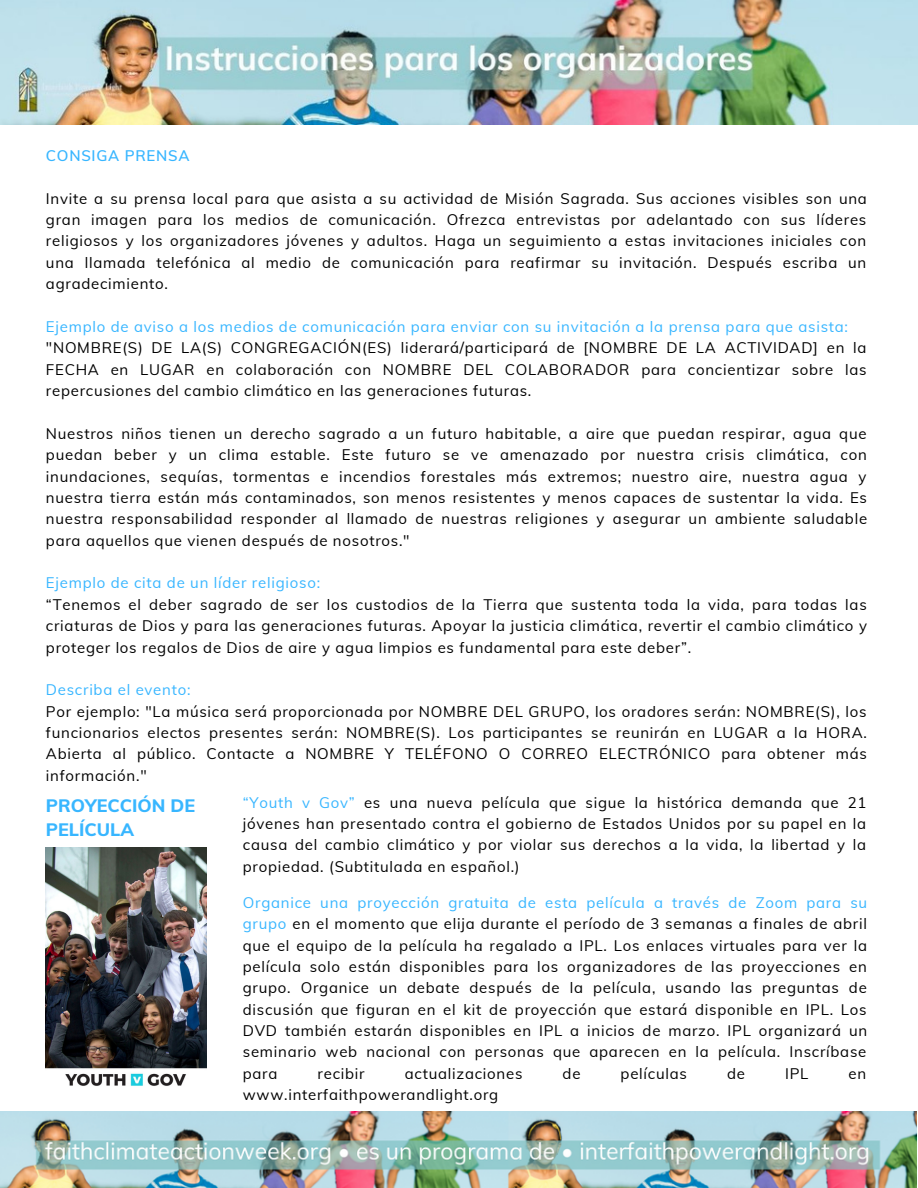
<style>
.page{position:relative;width:918px;height:1188px;background:#fff}
.page>*{position:absolute;margin:0;border:0;box-sizing:border-box;transform-origin:0 0}
.t1{font:800 18px/24.8px "Muli";color:#38b6ff}
.t2{font:15px/21.3px "Muli";letter-spacing:.05em;color:#000;text-align:justify}
.t3{font:15px "Muli";letter-spacing:.05em;color:#38b6ff}
.t4{font:600 15px "Muli";letter-spacing:.05em;color:#38b6ff}
.s1{color:#38b6ff}
</style>
<div class="page">
<img style="left:46px;top:847px;width:161px;height:239px">
<img style="left:0;top:0;width:918px;height:124px">
<img style="left:0;top:1112px;width:916px;height:76px">
<p class="t4" style="left:46px;top:146px;width:145px">CONSIGA PRENSA</p>
<p class="t2" style="left:46px;top:187px;width:823px">Invite a su prensa local para que asista a su actividad de Misión Sagrada. Sus acciones visibles son una gran imagen para los medios de comunicación. Ofrezca entrevistas por adelantado con sus líderes religiosos y los organizadores jóvenes y adultos. Haga un seguimiento a estas invitaciones iniciales con una llamada telefónica al medio de comunicación para reafirmar su invitación. Después escriba un agradecimiento.</p>
<p class="t3" style="left:46px;top:317px;width:804px">Ejemplo de aviso a los medios de comunicación para enviar con su invitación a la prensa para que asista:</p>
<p class="t2" style="left:46px;top:337px;width:822px">"NOMBRE(S) DE LA(S) CONGREGACIÓN(ES) liderará/participará de [NOMBRE DE LA ACTIVIDAD] en la FECHA en LUGAR en colaboración con NOMBRE DEL COLABORADOR para concientizar sobre las repercusiones del cambio climático en las generaciones futuras.</p>
<p class="t2" style="left:46px;top:423px;width:823px">Nuestros niños tienen un derecho sagrado a un futuro habitable, a aire que puedan respirar, agua que puedan beber y un clima estable. Este futuro se ve amenazado por nuestra crisis climática, con inundaciones, sequías, tormentas e incendios forestales más extremos; nuestro aire, nuestra agua y nuestra tierra están más contaminados, son menos resistentes y menos capaces de sustentar la vida. Es nuestra responsabilidad responder al llamado de nuestras religiones y asegurar un ambiente saludable para aquellos que vienen después de nosotros."</p>
<p class="t3" style="left:46px;top:573px;width:276px">Ejemplo de cita de un líder religioso:</p>
<p class="t2" style="left:46px;top:594px;width:823px">“Tenemos el deber sagrado de ser los custodios de la Tierra que sustenta toda la vida, para todas las criaturas de Dios y para las generaciones futuras. Apoyar la justicia climática, revertir el cambio climático y proteger los regalos de Dios de aire y agua limpios es fundamental para este deber”.</p>
<p class="t3" style="left:46px;top:680px;width:146px">Describa el evento:</p>
<p class="t2" style="left:46px;top:700px;width:823px">Por ejemplo: "La música será proporcionada por NOMBRE DEL GRUPO, los oradores serán: NOMBRE(S), los funcionarios electos presentes serán: NOMBRE(S). Los participantes se reunirán en LUGAR a la HORA.<br>Abierta al público. Contacte a NOMBRE Y TELÉFONO O CORREO ELECTRÓNICO para obtener más información."</p>
<p class="t2" style="left:243px;top:791px;width:625px"><span class="s1">“Youth v Gov”</span> es una nueva película que sigue la histórica demanda que 21 jóvenes han presentado contra el gobierno de Estados Unidos por su papel en la causa del cambio climático y por violar sus derechos a la vida, la libertad y la propiedad. (Subtitulada en español.)</p>
<p class="t2" style="left:243px;top:892px;width:626px"><span class="s1">Organice una proyección gratuita de esta película a través de Zoom para su grupo</span> en el momento que elija durante el período de 3 semanas a finales de abril que el equipo de la película ha regalado a IPL. Los enlaces virtuales para ver la película solo están disponibles para los organizadores de las proyecciones en grupo. Organice un debate después de la película, usando las preguntas de discusión que figuran en el kit de proyección que estará disponible en IPL. Los DVD también estarán disponibles en IPL a inicios de marzo. IPL organizará un seminario web nacional con personas que aparecen en la película. Inscríbase para</p>
<p class="t1" style="left:46px;top:792px;width:151px">PROYECCIÓN DE<br>PELÍCULA</p>
<p class="t2" style="left:318px;top:1063px;width:49px">recibir</p>
<p class="t2" style="left:405px;top:1063px;width:119px">actualizaciones</p>
<p class="t2" style="left:563px;top:1063px;width:19px">de</p>
<p class="t2" style="left:621px;top:1063px;width:68px">películas</p>
<p class="t2" style="left:727px;top:1063px;width:19px">de</p>
<p class="t2" style="left:785px;top:1063px;width:25px">IPL</p>
<p class="t2" style="left:849px;top:1063px;width:19px">en</p>
<p class="t2" style="left:243px;top:1084px;width:257px">www.interfaithpowerandlight.org</p>
</div>
